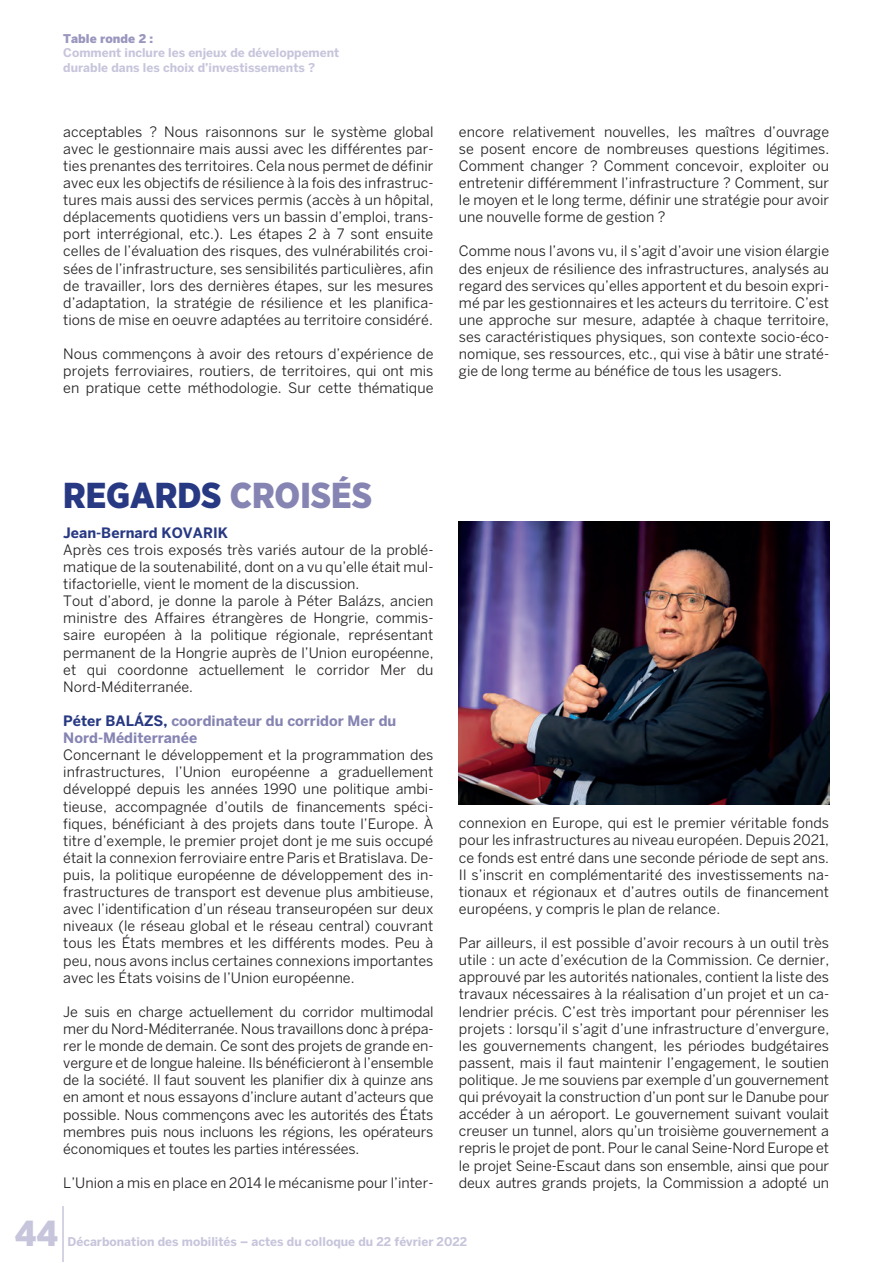
<style>
.page{position:relative;width:893px;height:1263px;background:#fff}
.page>*{position:absolute;margin:0;border:0;box-sizing:border-box;transform-origin:0 0}
.t1{font:900 36px "Gotham Narrow";color:#283983}
.t2{font:900 36px "Gotham Narrow";color:#c6c5dc}
.t3{font:14.25px/17.1px "Benton Sans";color:#231f20;text-align:justify}
.t4{font:700 14.25px/17.1px "Benton Sans";color:#8684b2}
.t5{font:700 14.25px "Benton Sans";color:#283983}
.t6{font:700 12px/14.4px "Benton Sans";color:#c6c5dc}
.t7{font:900 12px "Benton Sans";color:#9a97bf}
.s1{color:#8684b2}
.s2{color:#283983}
</style>
<div class="page">
<hr style="left:62px;top:1205px;width:2px;height:56px;background:#c6c5dc">
<img style="left:459px;top:521px;width:370px;height:283px">
<p class="t7" style="left:63px;top:31px;width:91px">Table ronde 2 :</p>
<p class="t6" style="left:63px;top:45px;width:277px">Comment inclure les enjeux de développement durable dans les choix d’investissements ?</p>
<p class="t3" style="left:63px;top:123px;width:371px">acceptables ? Nous raisonnons sur le système global avec le gestionnaire mais aussi avec les différentes par&shy;ties prenantes des territoires. Cela nous permet de définir avec eux les objectifs de résilience à la fois des infrastruc&shy;tures mais aussi des services permis (accès à un hôpital, déplacements quotidiens vers un bassin d’emploi, trans&shy;port interrégional, etc.). Les étapes 2 à 7 sont ensuite celles de l’évaluation des risques, des vulnérabilités croi&shy;sées de l’infrastructure, ses sensibilités particulières, afin de travailler, lors des dernières étapes, sur les mesures d’adaptation, la stratégie de résilience et les planifica&shy;tions de mise en oeuvre adaptées au territoire considéré.</p>
<p class="t3" style="left:63px;top:345px;width:371px">Nous commençons à avoir des retours d’expérience de projets ferroviaires, routiers, de territoires, qui ont mis en pratique cette méthodologie. Sur cette thématique</p>
<p class="t3" style="left:459px;top:123px;width:371px">encore relativement nouvelles, les maîtres d’ouvrage se posent encore de nombreuses questions légitimes.<br>Comment changer ? Comment concevoir, exploiter ou entretenir différemment l’infrastructure ? Comment, sur le moyen et le long terme, définir une stratégie pour avoir une nouvelle forme de gestion ?</p>
<p class="t3" style="left:459px;top:242px;width:371px">Comme nous l’avons vu, il s’agit d’avoir une vision élargie des enjeux de résilience des infrastructures, analysés au regard des services qu’elles apportent et du besoin expri&shy;mé par les gestionnaires et les acteurs du territoire. C’est une approche sur mesure, adaptée à chaque territoire, ses caractéristiques physiques, son contexte socio-éco&shy;nomique, ses ressources, etc., qui vise à bâtir une straté&shy;gie de long terme au bénéfice de tous les usagers.</p>
<h1 class="t1" style="left:63px;top:471px;width:310px">REGARDS <span class="s1">CROISÉS</span></h1>
<p class="t5" style="left:63px;top:524px;width:166px">Jean-Bernard KOVARIK</p>
<p class="t3" style="left:63px;top:541px;width:371px;text-align:left">Après ces trois exposés très variés autour de la problé&shy;matique de la soutenabilité, dont on a vu qu’elle était mul&shy;tifactorielle, vient le moment de la discussion.<br>Tout d’abord, je donne la parole à Péter Balázs, ancien ministre des Affaires étrangères de Hongrie, commis&shy;saire européen à la politique régionale, représentant permanent de la Hongrie auprès de l’Union européenne, et qui coordonne actuellement le corridor Mer du Nord-Méditerranée.</p>
<p class="t4" style="left:63px;top:711px;width:334px"><span class="s2">Péter BALÁZS,</span> coordinateur du corridor Mer du<br>Nord-Méditerranée</p>
<p class="t3" style="left:63px;top:746px;width:371px">Concernant le développement et la programmation des infrastructures, l’Union européenne a graduellement développé depuis les années 1990 une politique ambi&shy;tieuse, accompagnée d’outils de financements spéci&shy;fiques, bénéficiant à des projets dans toute l’Europe. À titre d’exemple, le premier projet dont je me suis occupé était la connexion ferroviaire entre Paris et Bratislava. De&shy;puis, la politique européenne de développement des in&shy;frastructures de transport est devenue plus ambitieuse, avec l’identification d’un réseau transeuropéen sur deux niveaux (le réseau global et le réseau central) couvrant tous les États membres et les différents modes. Peu à peu, nous avons inclus certaines connexions importantes avec les États voisins de l’Union européenne.</p>
<p class="t3" style="left:63px;top:1002px;width:371px">Je suis en charge actuellement du corridor multimodal mer du Nord-Méditerranée. Nous travaillons donc à prépa&shy;rer le monde de demain. Ce sont des projets de grande en&shy;vergure et de longue haleine. Ils bénéficieront à l’ensemble de la société. Il faut souvent les planifier dix à quinze ans en amont et nous essayons d’inclure autant d’acteurs que possible. Nous commençons avec les autorités des États membres puis nous incluons les régions, les opérateurs économiques et toutes les parties intéressées.</p>
<p class="t3" style="left:63px;top:1173px;width:371px">L’Union a mis en place en 2014 le mécanisme pour l’inter-</p>
<p class="t3" style="left:459px;top:814px;width:371px">connexion en Europe, qui est le premier véritable fonds pour les infrastructures au niveau européen. Depuis 2021, ce fonds est entré dans une seconde période de sept ans.<br>Il s’inscrit en complémentarité des investissements na&shy;tionaux et régionaux et d’autres outils de financement européens, y compris le plan de relance.</p>
<p class="t3" style="left:459px;top:933px;width:371px">Par ailleurs, il est possible d’avoir recours à un outil très utile : un acte d’exécution de la Commission. Ce dernier, approuvé par les autorités nationales, contient la liste des travaux nécessaires à la réalisation d’un projet et un ca&shy;lendrier précis. C’est très important pour pérenniser les projets : lorsqu’il s’agit d’une infrastructure d’envergure, les gouvernements changent, les périodes budgétaires passent, mais il faut maintenir l’engagement, le soutien politique. Je me souviens par exemple d’un gouvernement qui prévoyait la construction d’un pont sur le Danube pour accéder à un aéroport. Le gouvernement suivant voulait creuser un tunnel, alors qu’un troisième gouvernement a repris le projet de pont. Pour le canal Seine-Nord Europe et le projet Seine-Escaut dans son ensemble, ainsi que pour deux autres grands projets, la Commission a adopté un</p>
<h1 class="t2" style="left:15px;top:1209px;width:45px">44</h1>
<p class="t6" style="left:68px;top:1234px;width:401px">Décarbonation des mobilités – actes du colloque du 22 février 2022</p>
</div>
